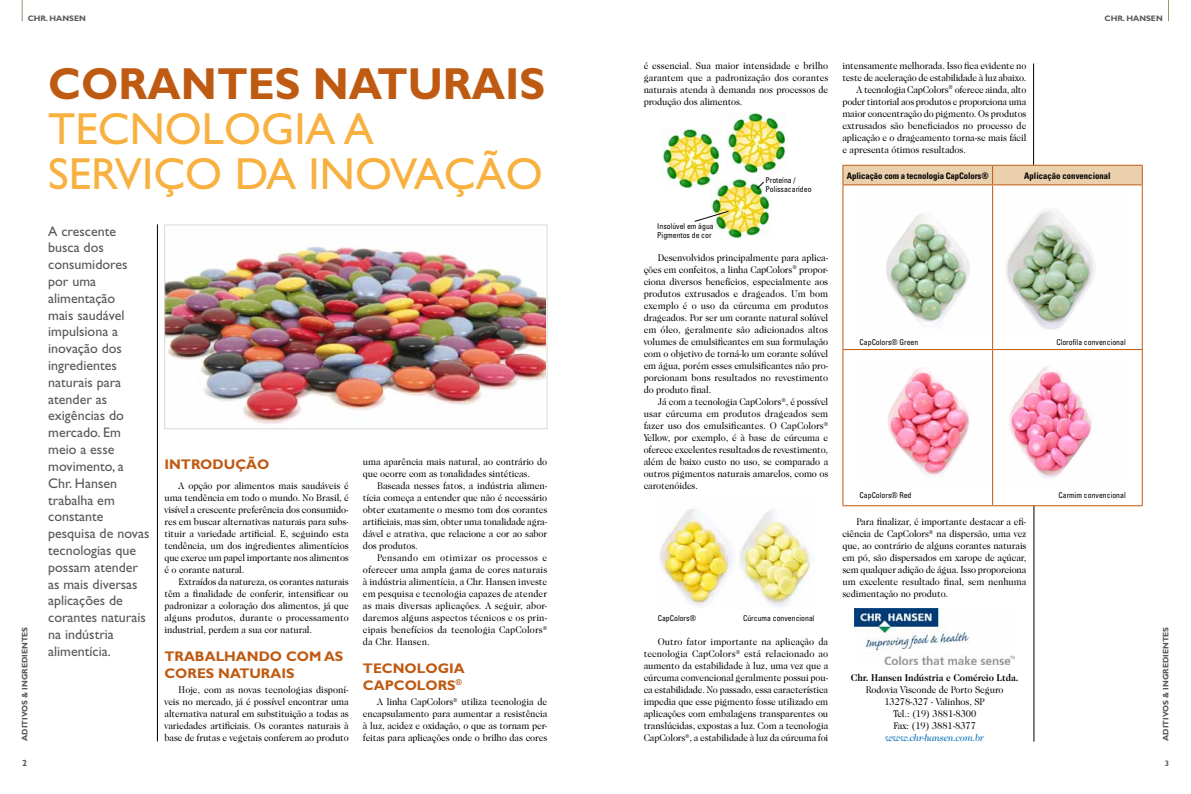
<style>
.page{position:relative;width:1191px;height:794px;background:#fff}
.page>*{position:absolute;margin:0;border:0;box-sizing:border-box;transform-origin:0 0}
.t1{font:45px/45px "Gill Sans";color:#f8b03f}
.t2{font:700 45px "Gill Sans";color:#bf5a12;scale:.95 1}
.t3{font:14px/16.8px "Gill Sans";color:#58585a}
.t4{font:700 14px/16.8px "Gill Sans";color:#bf5a12}
.t5{font:10px/12px "Caslon 224 IT Cby BT";letter-spacing:-.01em;color:#000;text-align:justify;scale:.93 1}
.t6{font:700 10px "Caslon 224 IT Cby BT";letter-spacing:-.01em;color:#000;scale:.93 1}
.t7{font:italic 10px "Caslon 224 IT Cby BT";letter-spacing:-.01em;color:#006ab3;scale:.93 1}
.t8{font:700 condensed 9px "Univers";letter-spacing:-.01em;color:#000}
.t9{font:700 9px "Gill Sans";color:#58585a}
.t10{font:700 8.2px "Gill Sans";color:#bf5a12}
.t11{font:condensed 8px/9px "Univers";color:#000}
.t12{font:700 8px "Gill Sans";color:#58585a}
</style>
<div class="page">
<hr style="left:1033px;top:64px;width:1px;height:100px;background:#000">
<hr style="left:1033px;top:506px;width:1px;height:235px;background:#000">
<svg style="left:22px;top:0;width:1px;height:21px"></svg>
<svg style="left:1168px;top:0;width:1px;height:21px"></svg>
<img style="left:166px;top:246px;width:379px;height:178px">
<div style="left:164px;top:225px;width:383px;height:204px;border:1px solid #d9dadb"></div>
<img style="left:855px;top:609px;width:159px;height:55px">
<img style="left:886px;top:189px;width:209px;height:143px">
<img style="left:888px;top:362px;width:204px;height:120px">
<img style="left:660px;top:508px;width:152px;height:99px">
<img style="left:662px;top:128px;width:58px;height:61px">
<img style="left:728px;top:112px;width:58px;height:61px">
<img style="left:712px;top:178px;width:58px;height:61px">
<svg style="left:694px;top:210px;width:35px;height:12px"></svg>
<svg style="left:756px;top:181px;width:8px;height:8px"></svg>
<hr style="left:157px;top:225px;width:1px;height:516px;background:#000">
<div style="left:842px;top:165px;width:300px;height:19px;background:#ebd0ad"></div>
<hr style="left:842px;top:184px;width:150px;height:1px;background:#bf5a12">
<hr style="left:842px;top:185px;width:1px;height:164px;background:#bf5a12">
<hr style="left:992px;top:184px;width:150px;height:1px;background:#bf5a12">
<hr style="left:992px;top:185px;width:1px;height:164px;background:#bf5a12">
<hr style="left:1141px;top:185px;width:1px;height:164px;background:#bf5a12">
<hr style="left:842px;top:349px;width:150px;height:1px;background:#bf5a12">
<hr style="left:842px;top:350px;width:1px;height:155px;background:#bf5a12">
<hr style="left:992px;top:349px;width:150px;height:1px;background:#bf5a12">
<hr style="left:992px;top:350px;width:1px;height:155px;background:#bf5a12">
<hr style="left:1141px;top:350px;width:1px;height:155px;background:#bf5a12">
<hr style="left:842px;top:505px;width:150px;height:1px;background:#bf5a12">
<hr style="left:992px;top:505px;width:150px;height:1px;background:#bf5a12">
<p class="t12" style="left:28px;top:14px;width:36px">CHR. HANSEN</p>
<p class="t12" style="left:20px;top:741px;width:116px;rotate:-90deg">ADITIVOS &amp; INGREDIENTES</p>
<p class="t9" style="left:22px;top:757px;width:6px">2</p>
<h1 class="t2" style="left:48px;top:57px;width:525px">CORANTES NATURAIS</h1>
<h1 class="t1" style="left:48px;top:106px;width:496px">TECNOLOGIA A<br>SERVIÇO DA INOVAÇÃO</h1>
<p class="t3" style="left:48px;top:222px;width:103px">A crescente busca dos consumidores por uma alimentação<br>mais saudável impulsiona a inovação dos ingredientes naturais para atender as exigências do mercado. Em meio a esse movimento, a<br>Chr. Hansen trabalha em constante pesquisa de novas tecnologias que possam atender as mais diversas aplicações de corantes naturais na indústria alimentícia.</p>
<h2 class="t4" style="left:164px;top:456px;width:17px">INTROD</h2>
<h2 class="t4" style="left:224px;top:456px;width:46px">UÇÃO</h2>
<p class="t5" style="left:164px;top:479px;width:200px;text-indent:14px">A opção por alimentos mais saudáveis é uma tendência em todo o mundo. No Brasil, é visível a crescente preferência dos consumido&shy;res em buscar alternativas naturais para subs&shy;tituir a variedade artificial. E, seguindo esta tendência, um dos ingredientes alimentícios que exerce um papel importante nos alimentos é o corante natural.</p>
<p class="t5" style="left:164px;top:575px;width:200px;text-indent:14px">Extraídos da natureza, os corantes naturais têm a finalidade de conferir, intensificar ou padronizar a coloração dos alimentos, já que alguns produtos, durante o processamento industrial, perdem a sua cor natural.</p>
<h2 class="t4" style="left:164px;top:648px;width:84px">TRABALHANDO</h2>
<h2 class="t4" style="left:286px;top:648px;width:49px">COM AS</h2>
<h2 class="t4" style="left:164px;top:664px;width:22px">CORES</h2>
<h2 class="t4" style="left:218px;top:664px;width:11px">NAT</h2>
<h2 class="t4" style="left:249px;top:664px;width:21px">URAIS</h2>
<p class="t5" style="left:164px;top:683px;width:200px;text-indent:14px">Hoje, com as novas tecnologias disponí&shy;veis no mercado, já é possível encontrar uma alternativa natural em substituição a todas as variedades artificiais. Os corantes naturais à base de frutas e vegetais conferem ao produto</p>
<p class="t5" style="left:363px;top:455px;width:200px">uma aparência mais natural, ao contrário do que ocorre com as tonalidades sintéticas.</p>
<p class="t5" style="left:363px;top:479px;width:200px;text-indent:14px">Baseada nesses fatos, a indústria alimen&shy;tícia começa a entender que não é necessário obter exatamente o mesmo tom dos corantes artificiais, mas sim, obter uma tonalidade agra&shy;dável e atrativa, que relacione a cor ao sabor dos produtos.</p>
<p class="t5" style="left:363px;top:551px;width:200px;text-indent:14px">Pensando em otimizar os processos e oferecer uma ampla gama de cores naturais à indústria alimentícia, a Chr. Hansen investe em pesquisa e tecnologia capazes de atender as mais diversas aplicações. A seguir, abor&shy;daremos alguns aspectos técnicos e os prin&shy;cipais benefícios da tecnologia CapColors<sup>® </sup>da Chr. Hansen.</p>
<h2 class="t4" style="left:363px;top:660px;width:74px">TECNOLOGIA<br>CAPCO LORS</h2>
<p class="t10" style="left:456px;top:677px;width:8px">®</p>
<p class="t5" style="left:363px;top:695px;width:200px;text-indent:14px">A linha CapColors<sup>®</sup> utiliza tecnologia de encapsulamento para aumentar a resistência à luz, acidez e oxidação, o que as tornam per&shy;feitas para aplicações onde o brilho das cores</p>
<p class="t12" style="left:1104px;top:14px;width:36px">CHR. HANSEN</p>
<p class="t5" style="left:644px;top:59px;width:200px">é essencial. Sua maior intensidade e brilho garantem que a padronização dos corantes naturais atenda à demanda nos processos de produção dos alimentos.</p>
<p class="t11" style="left:657px;top:221px;width:58px">Insolúvel em água<br>Pigmentos de cor</p>
<p class="t11" style="left:765px;top:175px;width:48px">Proteína /<br>Polissacarídeo</p>
<p class="t5" style="left:643px;top:251px;width:200px;text-indent:14px">Desenvolvidos principalmente para aplica&shy;ções em confeitos, a linha CapColors<sup>®</sup> propor&shy;ciona diversos benefícios, especialmente aos produtos extrusados e drageados. Um bom exemplo é o uso da cúrcuma em produtos drageados. Por ser um corante natural solúvel em óleo, geralmente são adicionados altos volumes de emulsificantes em sua formulação com o objetivo de torná-lo um corante solúvel em água, porém esses emulsificantes não pro&shy;porcionam bons resultados no revestimento do produto final.</p>
<p class="t5" style="left:643px;top:395px;width:200px;text-indent:14px">Já com a tecnologia CapColors<sup>®</sup>, é possível usar cúrcuma em produtos drageados sem fazer uso dos emulsificantes. O CapColors<sup>® </sup>Yellow, por exemplo, é à base de cúrcuma e oferece excelentes resultados de revestimento, além de baixo custo no uso, se comparado a outros pigmentos naturais amarelos, como os carotenóides.</p>
<p class="t11" style="left:658px;top:613px;width:40px">CapColors®</p>
<p class="t11" style="left:743px;top:613px;width:73px">Cúrcuma convencional</p>
<p class="t5" style="left:643px;top:635px;width:200px;text-indent:14px">Outro fator importante na aplicação da tecnologia CapColors<sup>®</sup> está relacionado ao aumento da estabilidade à luz, uma vez que a cúrcuma convencional geralmente possui pou&shy;ca estabilidade. No passado, essa característica impedia que esse pigmento fosse utilizado em aplicações com embalagens transparentes ou translúcidas, expostas a luz. Com a tecnologia CapColors<sup>®</sup>, a estabilidade à luz da cúrcuma foi</p>
<p class="t5" style="left:842px;top:59px;width:199px">intensamente melhorada. Isso fica evidente no</p>
<p class="t5" style="left:842px;top:71px;width:199px">teste de aceleração de estabilidade à luz abaixo.</p>
<p class="t5" style="left:856px;top:83px;width:184px">A tecnologia CapColors<sup>®</sup> oferece ainda, alto</p>
<p class="t5" style="left:842px;top:95px;width:199px">poder tintorial aos produtos e proporciona uma</p>
<p class="t5" style="left:842px;top:107px;width:199px">maior concentração do pigmento. Os produtos</p>
<p class="t5" style="left:842px;top:119px;width:199px">extrusados são beneficiados no processo de</p>
<p class="t5" style="left:842px;top:131px;width:199px">aplicação e o drageamento torna-se mais fácil</p>
<p class="t5" style="left:842px;top:143px;width:134px">e apresenta ótimos resultados.</p>
<p class="t8" style="left:847px;top:170px;width:143px">Aplicação com a tecnologia CapColors®</p>
<p class="t8" style="left:1024px;top:170px;width:88px">Aplicação convencional</p>
<p class="t11" style="left:859px;top:337px;width:60px">CapColors® Green</p>
<p class="t11" style="left:1056px;top:337px;width:71px">Clorofila convencional</p>
<p class="t11" style="left:859px;top:491px;width:53px">CapColors® Red</p>
<p class="t11" style="left:1058px;top:491px;width:69px">Carmim convencional</p>
<p class="t5" style="left:842px;top:515px;width:199px;text-indent:14px">Para finalizar, é importante destacar a efi&shy;ciência de CapColors<sup>®</sup> na dispersão, uma vez que, ao contrário de alguns corantes naturais em pó, são dispersados em xarope de açúcar, sem qualquer adição de água. Isso proporciona um excelente resultado final, sem nenhuma sedimentação no produto.</p>
<p class="t6" style="left:851px;top:671px;width:182px">Chr. Hansen Indústria e Comércio Ltda.</p>
<p class="t5" style="left:866px;top:683px;width:150px;text-align:center">Rodovia Visconde de Porto Seguro<br>13278-327 - Valinhos, SP<br>Tel.: (19) 3881-8300<br>Fax: (19) 3881-8377</p>
<p class="t7" style="left:885px;top:731px;width:107px">www.chr-hansen.com.br</p>
<p class="t12" style="left:1161px;top:741px;width:116px;rotate:-90deg">ADITIVOS &amp; INGREDIENTES</p>
<p class="t12" style="left:1164px;top:758px;width:6px">3</p>
</div>
